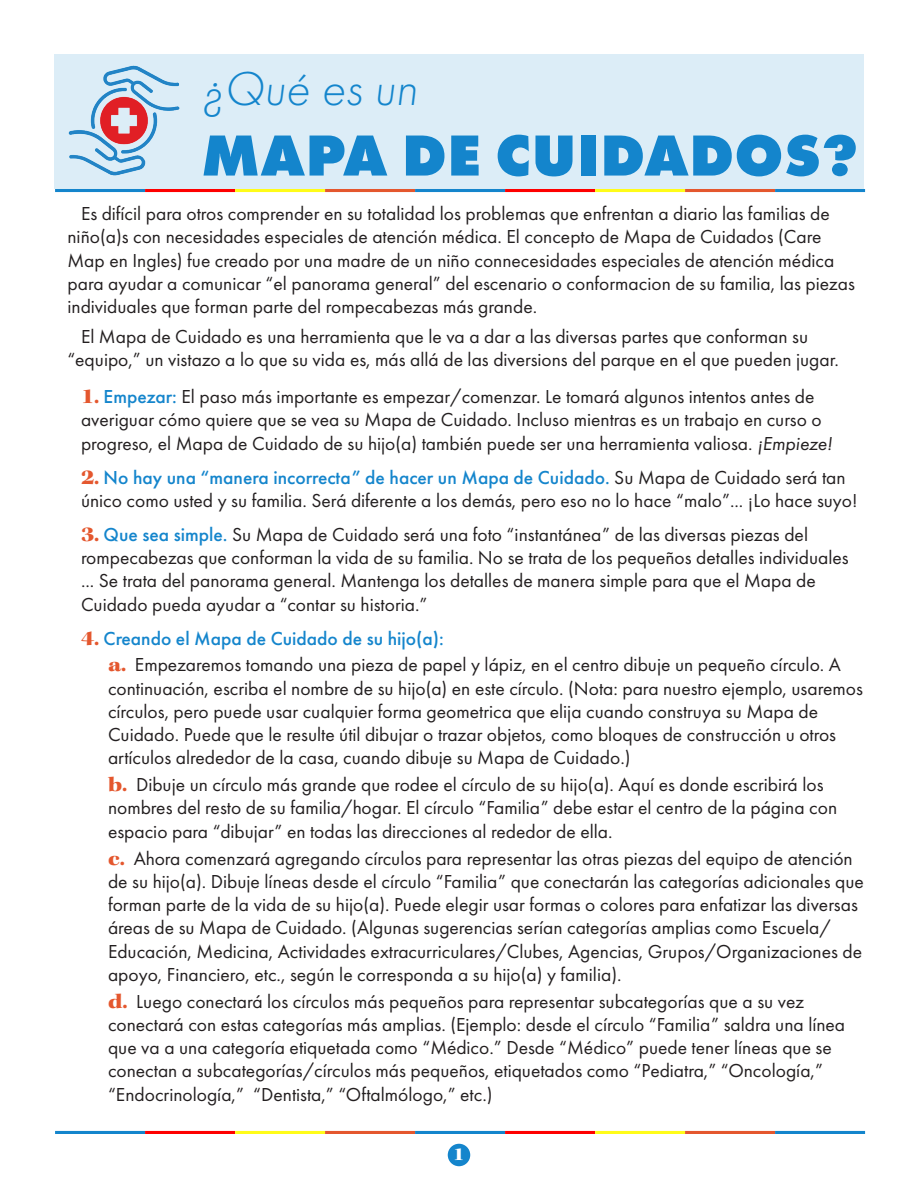
<style>
.page{position:relative;width:918px;height:1188px;background:#fff}
.page>*{position:absolute;margin:0;border:0;box-sizing:border-box;transform-origin:0 0}
.t1{font:800 60px "Futura PT";letter-spacing:.01em;color:#1485cc}
.t2{font:italic 300 49.5px "Futura PT";color:#1485cc}
.t3{font:19.5px/23.2px "Futura PT";color:#231f20}
.t4{font:500 19.5px "Futura PT";color:#1485cc}
.t5{font:18px "Kepler Std Black Ext Subh";color:#fff}
.s1{font-family:"Kepler Std Black Ext Subh";font-size:21px;color:#e4572e}
.s2{font-family:"Kepler Std Black Ext Subh";font-size:18px;color:#e4572e}
.s3{font-weight:500;color:#1485cc}
.s4{font-style:italic}
.s5{font-family:"Kepler Std Black Ext Subh";font-weight:400;font-size:21px;color:#e4572e}
.s6{font-family:"Kepler Std Black Ext Subh";font-weight:400;font-size:18px;color:#e4572e}
</style>
<div class="page">
<div style="left:448px;top:1144px;width:22px;height:22px;background:#1485cc;border-radius:50%"></div>
<div style="left:54px;top:55px;width:810px;height:134px;background:#dcedf7"></div>
<hr style="left:55px;top:189px;width:90px;height:3px;background:#1485cc">
<hr style="left:145px;top:189px;width:90px;height:3px;background:#fe0000">
<hr style="left:235px;top:189px;width:90px;height:3px;background:#fffc19">
<hr style="left:325px;top:189px;width:90px;height:3px;background:#e4572e">
<hr style="left:415px;top:189px;width:90px;height:3px;background:#1485cc">
<hr style="left:505px;top:189px;width:90px;height:3px;background:#fe0000">
<hr style="left:595px;top:189px;width:90px;height:3px;background:#fffc19">
<hr style="left:685px;top:189px;width:90px;height:3px;background:#e4572e">
<hr style="left:775px;top:189px;width:90px;height:3px;background:#1485cc">
<hr style="left:55px;top:1131px;width:90px;height:3px;background:#1485cc">
<hr style="left:145px;top:1131px;width:90px;height:3px;background:#fe0000">
<hr style="left:235px;top:1131px;width:90px;height:3px;background:#fffc19">
<hr style="left:325px;top:1131px;width:90px;height:3px;background:#e4572e">
<hr style="left:415px;top:1131px;width:90px;height:3px;background:#1485cc">
<hr style="left:505px;top:1131px;width:90px;height:3px;background:#fe0000">
<hr style="left:595px;top:1131px;width:90px;height:3px;background:#fffc19">
<hr style="left:685px;top:1131px;width:90px;height:3px;background:#e4572e">
<hr style="left:775px;top:1131px;width:90px;height:3px;background:#1485cc">
<img style="left:68px;top:65px;width:112px;height:111px">
<p class="t2" style="left:201px;top:61px;width:218px">¿Qué es un</p>
<p class="t1" style="left:201px;top:117px;width:659px">MAPA DE CUIDADOS?</p>
<p class="t3" style="left:68px;top:202px;width:789px;text-indent:14px">Es difícil para otros comprender en su totalidad los problemas que enfrentan a diario las familias de niño(a)s con necesidades especiales de atención médica. El concepto de Mapa de Cuidados (Care Map en Ingles) fue creado por una madre de un niño connecesidades especiales de atención médica para ayudar a comunicar “el panorama general” del escenario o conformacion de su familia, las piezas individuales que forman parte del rompecabezas más grande.</p>
<p class="t3" style="left:68px;top:325px;width:773px;text-indent:14px">El Mapa de Cuidado es una herramienta que le va a dar a las diversas partes que conforman su “equipo,” un vistazo a lo que su vida es, más allá de las diversions del parque en el que pueden jugar.</p>
<p class="t3" style="left:81px;top:385px;width:753px"><span class="s1">1</span><span class="s2">.</span> <span class="s3">Empezar:</span> El paso más importante es empezar/comenzar. Le tomará algunos intentos antes de averiguar cómo quiere que se vea su Mapa de Cuidado. Incluso mientras es un trabajo en curso o progreso, el Mapa de Cuidado de su hijo(a) también puede ser una herramienta valiosa. <span class="s4">¡Empieze!</span></p>
<p class="t3" style="left:81px;top:465px;width:778px"><span class="s1">2</span><span class="s2">.</span> <span class="s3">No hay una “manera incorrecta” de hacer un Mapa de Cuidado.</span> Su Mapa de Cuidado será tan único como usted y su familia. Será diferente a los demás, pero eso no lo hace “malo”... ¡Lo hace suyo!</p>
<p class="t3" style="left:81px;top:523px;width:769px"><span class="s1">3</span><span class="s2">.</span> <span class="s3">Que sea simple.</span> Su Mapa de Cuidado será una foto “instantánea” de las diversas piezas del rompecabezas que conforman la vida de su familia. No se trata de los pequeños detalles individuales ... Se trata del panorama general. Mantenga los detalles de manera simple para que el Mapa de Cuidado pueda ayudar a “contar su historia.”</p>
<p class="t4" style="left:81px;top:626px;width:364px"><span class="s5">4</span><span class="s6">.</span> Creando el Mapa de Cuidado de su hijo(a):</p>
<p class="t3" style="left:108px;top:653px;width:756px"><span class="s1">a</span><span class="s2">.</span> Empezaremos tomando una pieza de papel y lápiz, en el centro dibuje un pequeño círculo. A continuación, escriba el nombre de su hijo(a) en este círculo. (Nota: para nuestro ejemplo, usaremos círculos, pero puede usar cualquier forma geometrica que elija cuando construya su Mapa de Cuidado. Puede que le resulte útil dibujar o trazar objetos, como bloques de construcción u otros artículos alrededor de la casa, cuando dibuje su Mapa de Cuidado.)</p>
<p class="t3" style="left:108px;top:773px;width:731px"><span class="s1">b</span><span class="s2">.</span> Dibuje un círculo más grande que rodee el círculo de su hijo(a). Aquí es donde escribirá los nombres del resto de su familia/hogar. El círculo “Familia” debe estar el centro de la página con espacio para “dibujar” en todas las direcciones al rededor de ella.</p>
<p class="t3" style="left:108px;top:846px;width:757px"><span class="s1">c</span><span class="s2">.</span> Ahora comenzará agregando círculos para representar las otras piezas del equipo de atención de su hijo(a). Dibuje líneas desde el círculo “Familia” que conectarán las categorías adicionales que forman parte de la vida de su hijo(a). Puede elegir usar formas o colores para enfatizar las diversas áreas de su Mapa de Cuidado. (Algunas sugerencias serían categorías amplias como Escuela/ Educación, Medicina, Actividades extracurriculares/Clubes, Agencias, Grupos/Organizaciones de apoyo, Financiero, etc., según le corresponda a su hijo(a) y familia).</p>
<p class="t3" style="left:108px;top:989px;width:739px"><span class="s1">d</span><span class="s2">.</span> Luego conectará los círculos más pequeños para representar subcategorías que a su vez conectará con estas categorías más amplias. (Ejemplo: desde el círculo “Familia” saldra una línea que va a una categoría etiquetada como “Médico.” Desde “Médico” puede tener líneas que se conectan a subcategorías/círculos más pequeños, etiquetados como “Pediatra,” “Oncología,” “Endocrinología,” “Dentista,” “Oftalmólogo,” etc.)</p>
<p class="t5" style="left:453px;top:1144px;width:13px">1</p>
</div>
